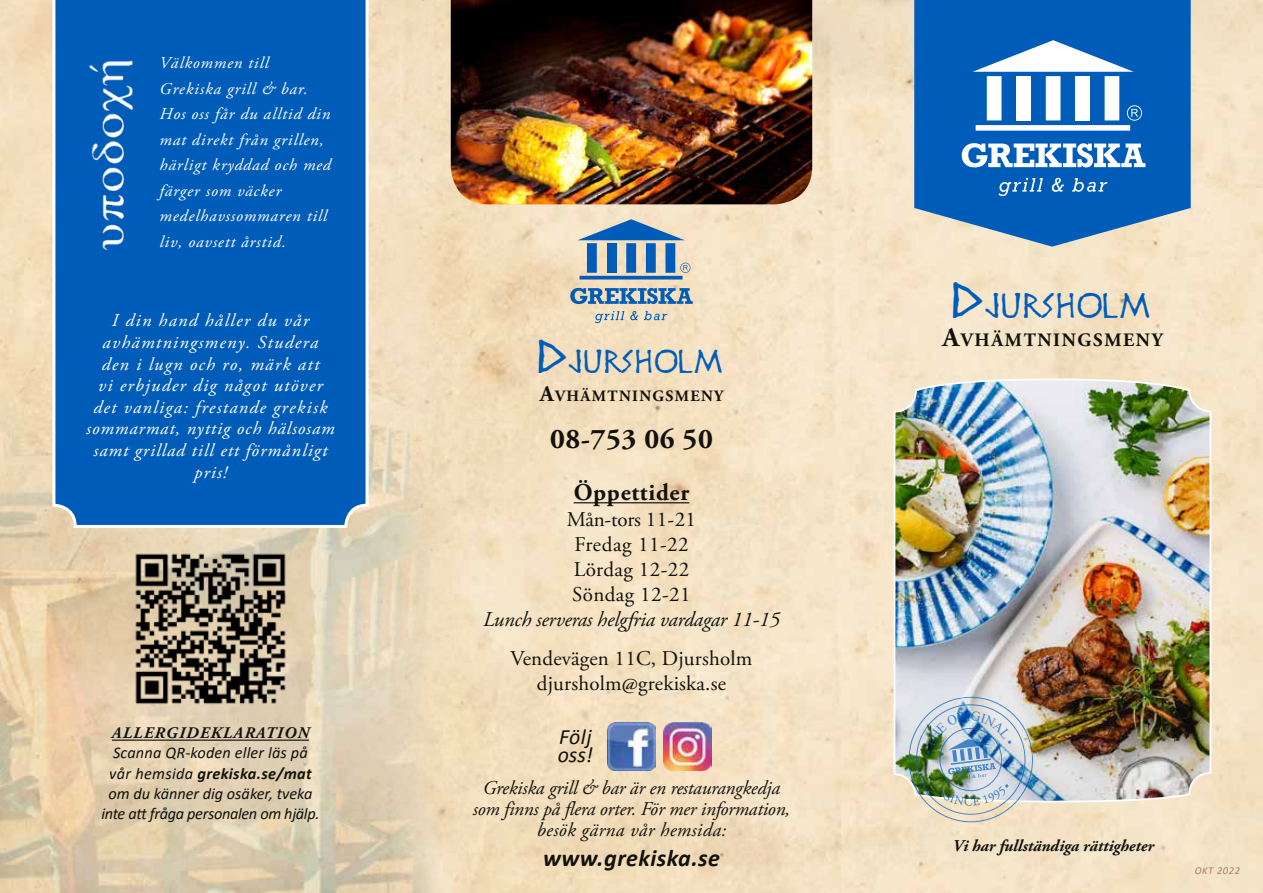
<style>
.page{position:relative;width:1263px;height:893px;background:#fff}
.page>*{position:absolute;margin:0;border:0;box-sizing:border-box;transform-origin:0 0}
.t1{font:31.5px "Disney Heroic";letter-spacing:-.03em;color:#005cb9}
.t2{font:29.4px "Disney Heroic";letter-spacing:-.03em;color:#005cb9}
.t3{font:700 28.5px "Adobe Garamond Pro";letter-spacing:.02em;color:#12110c}
.t4{font:italic 700 24px "Calibri";letter-spacing:.02em;color:#12110c}
.t5{font:700 24px "Adobe Garamond Pro";letter-spacing:.03em;color:#12110c}
.t6{font:italic 21.9px/18.8px "Calibri";letter-spacing:.005em;color:#12110c}
.t7{font:21px/25.2px "Adobe Garamond Pro";letter-spacing:.01em;color:#12110c}
.t8{font:italic 21px "Adobe Garamond Pro";letter-spacing:-.01em;color:#12110c}
.t9{font:italic 19.5px/21px "Adobe Garamond Pro";letter-spacing:-.01em;color:#12110c;text-align:center}
.t10{font:700 18.9px "Adobe Garamond Pro";letter-spacing:.085em;color:#12110c}
.t11{font:italic 18px/21.6px "Adobe Garamond Pro";letter-spacing:.07em;color:#fff;text-align:center}
.t12{font:italic 16.5px/25.5px "Adobe Garamond Pro";letter-spacing:.05em;color:#fff}
.t13{font:italic 700 16.5px "Adobe Garamond Pro";color:#12110c}
.t14{font:italic 16.35px/20.4px "Calibri";color:#12110c;text-align:center}
.t15{font:italic 700 16.2px "Adobe Garamond Pro";letter-spacing:.07em;color:#12110c}
.t16{font:700 15.75px "Adobe Garamond Pro";letter-spacing:.085em;color:#12110c}
.t17{font:italic 10.5px "Calibri";letter-spacing:.06em;color:#ab7c6a}
.s1{font-weight:700}
.s2{font-size:42px}
.s3{font-size:22.5px}
.s4{font-size:45px}
.s5{font-size:27px}
</style>
<div class="page">
<img style="left:0;top:0;width:378px;height:893px">
<img style="left:378px;top:0;width:885px;height:893px">
<hr style="left:574px;top:502px;width:115px;height:1px;background:#12110c">
<img style="left:451px;top:0;width:361px;height:204px">
<hr style="left:112px;top:740px;width:197px;height:1px;background:#12110c">
<svg style="left:577px;top:219px;width:108px;height:21px;background:#7ea1bf"></svg>
<div style="left:587px;top:243px;width:10px;height:30px;background:#005cb9"></div>
<div style="left:607px;top:243px;width:9px;height:30px;background:#005cb9"></div>
<div style="left:626px;top:243px;width:10px;height:30px;background:#005cb9"></div>
<div style="left:646px;top:243px;width:10px;height:30px;background:#005cb9"></div>
<div style="left:665px;top:243px;width:10px;height:30px;background:#005cb9"></div>
<hr style="left:579px;top:276px;width:103px;height:3px;background:#005cb9">
<svg style="left:680px;top:263px;width:10px;height:10px"></svg>
<svg style="left:570px;top:288px;width:123px;height:16px;background:#6592ba"></svg>
<svg style="left:595px;top:311px;width:29px;height:12px"></svg>
<svg style="left:630px;top:311px;width:8px;height:9px"></svg>
<svg style="left:644px;top:311px;width:23px;height:9px"></svg>
<div style="left:52px;top:0;width:317px;height:528px;background:#005cb9"></div>
<svg style="left:914px;top:0;width:277px;height:247px;background:#1a6aba"></svg>
<svg style="left:972px;top:40px;width:162px;height:32px"></svg>
<div style="left:987px;top:76px;width:14px;height:44px;background:#fff"></div>
<div style="left:1016px;top:76px;width:15px;height:44px;background:#fff"></div>
<div style="left:1046px;top:76px;width:14px;height:44px;background:#fff"></div>
<div style="left:1075px;top:76px;width:15px;height:44px;background:#fff"></div>
<div style="left:1104px;top:76px;width:15px;height:44px;background:#fff"></div>
<div style="left:976px;top:125px;width:154px;height:6px;background:#fff"></div>
<svg style="left:1127px;top:105px;width:15px;height:16px"></svg>
<svg style="left:962px;top:143px;width:183px;height:24px"></svg>
<svg style="left:998px;top:178px;width:45px;height:18px"></svg>
<svg style="left:1052px;top:178px;width:12px;height:14px"></svg>
<svg style="left:1072px;top:178px;width:35px;height:14px"></svg>
<img style="left:608px;top:722px;width:47px;height:48px">
<img style="left:664px;top:722px;width:47px;height:48px">
<img style="left:88px;top:57px;width:46px;height:195px">
<img style="left:127px;top:545px;width:167px;height:166px">
<img style="left:893px;top:378px;width:319px;height:425px">
<img style="left:901px;top:690px;width:139px;height:139px">
<p class="t12" style="left:160px;top:51px;width:173px">Välkommen till<br>Grekiska grill &amp; bar.<br>Hos oss får du alltid din mat direkt från grillen, härligt kryddad och med färger som väcker medelhavssommaren till liv, oavsett årstid.</p>
<p class="t11" style="left:86px;top:310px;width:250px">I din hand håller du vår avhämtningsmeny. Studera<br>den i lugn och ro, märk att<br>vi erbjuder dig något utöver det vanliga: frestande grekisk sommarmat, nyttig och hälsosam samt grillad till ett förmånligt pris!</p>
<p class="t15" style="left:112px;top:723px;width:199px">ALLERGIDEKLARATION</p>
<p class="t14" style="left:101px;top:742px;width:220px">Scanna QR-koden eller läs på vår hemsida <span class="s1">grekiska.se/mat </span>om du känner dig osäker, tveka inte att fråga personalen om hjälp.</p>
<h2 class="t2" style="left:539px;top:343px;width:187px"><span class="s2">D</span>JURSHOLM</h2>
<p class="t16" style="left:540px;top:387px;width:185px"><span class="s3">A</span>VHÄMTNINGSMENY</p>
<h3 class="t3" style="left:550px;top:422px;width:164px">08-753 06 50</h3>
<h3 class="t5" style="left:574px;top:479px;width:117px">Öppettider</h3>
<p class="t7" style="left:567px;top:507px;width:131px">Mån-tors 11-21<br>Fredag 11-22<br>Lördag 12-22<br>Söndag 12-21</p>
<p class="t8" style="left:483px;top:607px;width:298px">Lunch serveras helgfria vardagar 11-15</p>
<p class="t7" style="left:510px;top:647px;width:243px;text-align:center">Vendevägen 11C, Djursholm djursholm@grekiska.se</p>
<p class="t6" style="left:558px;top:726px;width:37px">Följ oss!</p>
<p class="t9" style="left:473px;top:778px;width:319px">Grekiska grill &amp; bar är en restaurangkedja som finns på flera orter. För mer information, besök gärna vår hemsida:</p>
<h3 class="t4" style="left:543px;top:841px;width:178px">www.grekiska.se</h3>
<h1 class="t1" style="left:953px;top:286px;width:200px"><span class="s4">D</span>JURSHOLM</h1>
<p class="t10" style="left:942px;top:329px;width:222px"><span class="s5">A</span>VHÄMTNINGSMENY</p>
<p class="t13" style="left:952px;top:836px;width:203px">Vi har fullständiga rättigheter</p>
<p class="t17" style="left:1195px;top:863px;width:47px">OKT 2022</p>
</div>
